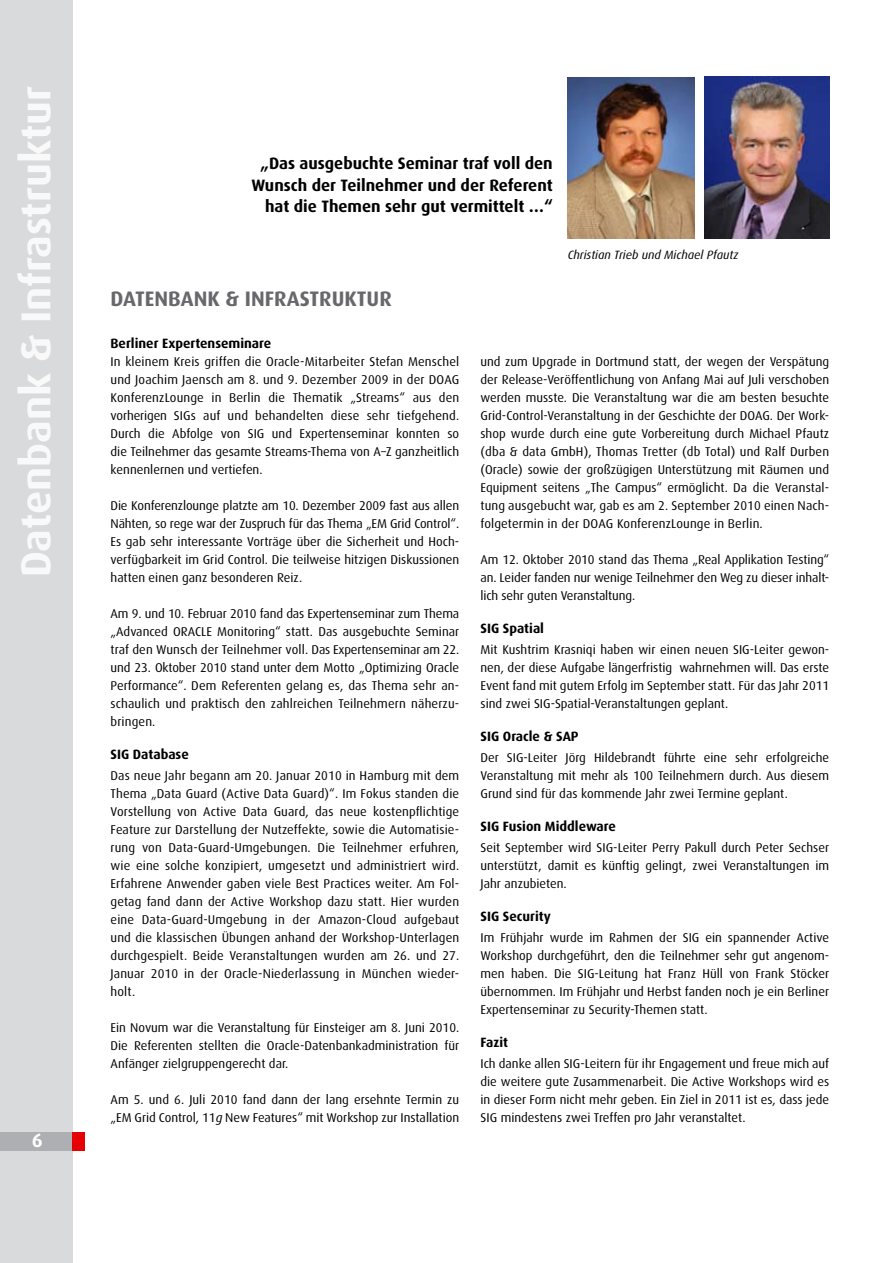
<style>
.page{position:relative;width:893px;height:1263px;background:#fff}
.page>*{position:absolute;margin:0;border:0;box-sizing:border-box;transform-origin:0 0}
.t1{font:700 42px "Dax";color:#f9f9f9}
.t2{font:700 21px "Dax";color:#68676c}
.t3{font:700 19.5px "Dax";color:#fff}
.t4{font:700 16.5px/21.8px "Dax";color:#000;text-align:right}
.t5{font:700 13.5px "Dax";color:#000}
.t6{font:12.75px/18px "Dax";color:#000;text-align:justify}
.t7{font:italic 12px "Dax Pro";color:#000}
.s1{font-family:"Dax Pro";font-style:italic}
</style>
<div class="page">
<div style="left:0;top:0;width:72px;height:1263px;background:#d8dadc"></div>
<div style="left:0;top:1132px;width:72px;height:18px;background:#aeafb2"></div>
<div style="left:72px;top:1132px;width:13px;height:18px;background:#e60004"></div>
<img style="left:568px;top:77px;width:126px;height:162px">
<img style="left:704px;top:77px;width:125px;height:161px">
<h1 class="t1" style="left:12px;top:577px;width:493px;rotate:-90deg">Datenbank &amp; Infrastruktur</h1>
<h3 class="t3" style="left:32px;top:1129px;width:12px">6</h3>
<p class="t4" style="left:251px;top:152px;width:303px">„Das ausgebuchte Seminar traf voll den<br>Wunsch der Teilnehmer und der Referent hat die Themen sehr gut vermittelt …“</p>
<p class="t7" style="left:568px;top:248px;width:172px">Christian Trieb und Michael Pfautz</p>
<h2 class="t2" style="left:111px;top:287px;width:283px">DATENBANK &amp; INFRASTRUKTUR</h2>
<p class="t5" style="left:111px;top:336px;width:162px">Berliner Expertenseminare</p>
<p class="t6" style="left:111px;top:353px;width:350px">In kleinem Kreis griffen die Oracle-Mitarbeiter Stefan Menschel und Joachim Jaensch am 8. und 9. Dezember 2009 in der DOAG KonferenzLounge in Berlin die Thematik „Streams“ aus den vorherigen SIGs auf und behandelten diese sehr tiefgehend.<br>Durch die Abfolge von SIG und Expertenseminar konnten so die Teilnehmer das gesamte Streams-Thema von A–Z ganzheitlich kennenlernen und vertiefen.</p>
<p class="t6" style="left:111px;top:497px;width:350px">Die Konferenzlounge platzte am 10. Dezember 2009 fast aus allen Nähten, so rege war der Zuspruch für das Thema „EM Grid Control“.<br>Es gab sehr interessante Vorträge über die Sicherheit und Hoch&shy;verfügbarkeit im Grid Control. Die teilweise hitzigen Diskussionen hatten einen ganz besonderen Reiz.</p>
<p class="t6" style="left:111px;top:605px;width:350px">Am 9. und 10. Februar 2010 fand das Expertenseminar zum Thema „Advanced ORACLE Monitoring“ statt. Das ausgebuchte Seminar traf den Wunsch der Teilnehmer voll. Das Expertenseminar am 22. und 23. Oktober 2010 stand unter dem Motto „Optimizing Oracle Performance“. Dem Referenten gelang es, das Thema sehr an&shy;schaulich und praktisch den zahlreichen Teilnehmern näherzu&shy;bringen.</p>
<p class="t5" style="left:111px;top:747px;width:80px">SIG Database</p>
<p class="t6" style="left:111px;top:767px;width:350px">Das neue Jahr begann am 20. Januar 2010 in Hamburg mit dem Thema „Data Guard (Active Data Guard)“. Im Fokus standen die Vorstellung von Active Data Guard, das neue kostenpflichtige Feature zur Darstellung der Nutzeffekte, sowie die Automatisie&shy;rung von Data-Guard-Umgebungen. Die Teilnehmer erfuhren, wie eine solche konzipiert, umgesetzt und administriert wird.<br>Erfahrene Anwender gaben viele Best Practices weiter. Am Fol&shy;getag fand dann der Active Workshop dazu statt. Hier wurden eine Data-Guard-Umgebung in der Amazon-Cloud aufgebaut und die klassischen Übungen anhand der Workshop-Unterlagen durchgespielt. Beide Veranstaltungen wurden am 26. und 27.<br>Januar 2010 in der Oracle-Niederlassung in München wieder&shy;holt.</p>
<p class="t6" style="left:111px;top:1019px;width:350px">Ein Novum war die Veranstaltung für Einsteiger am 8. Juni 2010.<br>Die Referenten stellten die Oracle-Datenbankadministration für Anfänger zielgruppengerecht dar.</p>
<p class="t6" style="left:111px;top:1091px;width:350px">Am 5. und 6. Juli 2010 fand dann der lang ersehnte Termin zu „EM Grid Control, 11<span class="s1">g</span> New Features“ mit Workshop zur Installation</p>
<p class="t6" style="left:480px;top:353px;width:350px">und zum Upgrade in Dortmund statt, der wegen der Verspätung der Release-Veröffentlichung von Anfang Mai auf Juli verschoben werden musste. Die Veranstaltung war die am besten besuchte Grid-Control-Veranstaltung in der Geschichte der DOAG. Der Work&shy;shop wurde durch eine gute Vorbereitung durch Michael Pfautz (dba &amp; data GmbH), Thomas Tretter (db Total) und Ralf Durben (Oracle) sowie der großzügigen Unterstützung mit Räumen und Equipment seitens „The Campus“ ermöglicht. Da die Veranstal&shy;tung ausgebucht war, gab es am 2. September 2010 einen Nach&shy;folgetermin in der DOAG KonferenzLounge in Berlin.</p>
<p class="t6" style="left:480px;top:551px;width:350px">Am 12. Oktober 2010 stand das Thema „Real Applikation Testing“ an. Leider fanden nur wenige Teilnehmer den Weg zu dieser inhalt&shy;lich sehr guten Veranstaltung.</p>
<p class="t5" style="left:480px;top:621px;width:65px">SIG Spatial</p>
<p class="t6" style="left:480px;top:641px;width:350px">Mit Kushtrim Krasniqi haben wir einen neuen SIG-Leiter gewon&shy;nen, der diese Aufgabe längerfristig wahrnehmen will. Das erste Event fand mit gutem Erfolg im September statt. Für das Jahr 2011 sind zwei SIG-Spatial-Veranstaltungen geplant.</p>
<p class="t5" style="left:480px;top:729px;width:100px">SIG Oracle &amp; SAP</p>
<p class="t6" style="left:480px;top:749px;width:350px">Der SIG-Leiter Jörg Hildebrandt führte eine sehr erfolgreiche Veranstaltung mit mehr als 100 Teilnehmern durch. Aus diesem Grund sind für das kommende Jahr zwei Termine geplant.</p>
<p class="t5" style="left:480px;top:819px;width:137px">SIG Fusion Middleware</p>
<p class="t6" style="left:480px;top:839px;width:350px">Seit September wird SIG-Leiter Perry Pakull durch Peter Sechser unterstützt, damit es künftig gelingt, zwei Veranstaltungen im Jahr anzubieten.</p>
<p class="t5" style="left:480px;top:909px;width:72px">SIG Security</p>
<p class="t6" style="left:480px;top:929px;width:350px">Im Frühjahr wurde im Rahmen der SIG ein spannender Active Workshop durchgeführt, den die Teilnehmer sehr gut angenom&shy;men haben. Die SIG-Leitung hat Franz Hüll von Frank Stöcker übernommen. Im Frühjahr und Herbst fanden noch je ein Berliner Expertenseminar zu Security-Themen statt.</p>
<p class="t5" style="left:480px;top:1035px;width:29px">Fazit</p>
<p class="t6" style="left:480px;top:1055px;width:350px">Ich danke allen SIG-Leitern für ihr Engagement und freue mich auf die weitere gute Zusammenarbeit. Die Active Workshops wird es in dieser Form nicht mehr geben. Ein Ziel in 2011 ist es, dass jede SIG mindestens zwei Treffen pro Jahr veranstaltet.</p>
</div>
